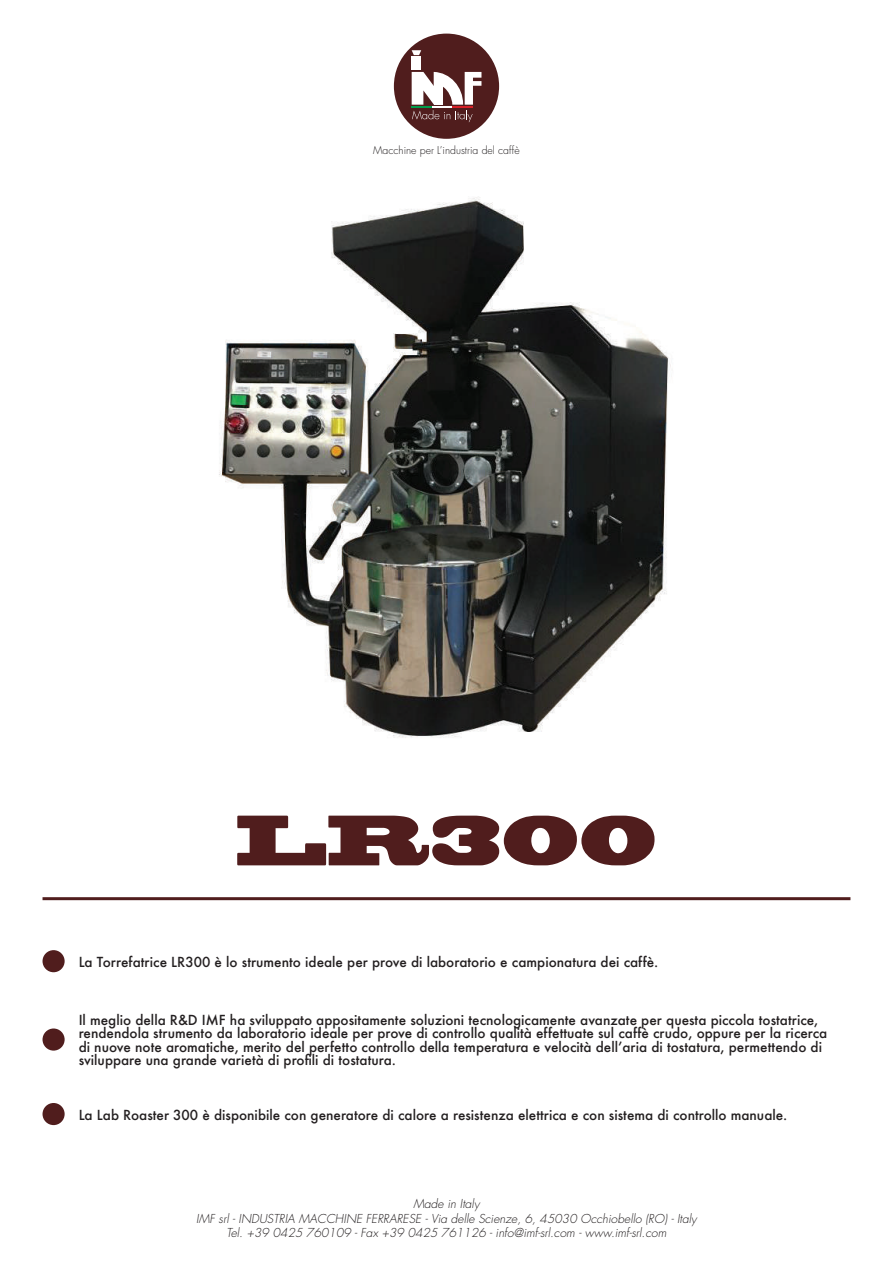
<style>
.page{position:relative;width:893px;height:1263px;background:#fff}
.page>*{position:absolute;margin:0;border:0;box-sizing:border-box;transform-origin:0 0}
.t1{font:66.3px "Blackoak";color:#501d1d;scale:.77 1}
.t2{font:500 13.5px/13.5px "Futura";color:#231f20}
.t3{font:italic 300 12px/14.4px "Futura Std";color:#231f20;text-align:center}
.t4{font:300 10.5px "Futura Std";color:#231f20}
</style>
<div class="page">
<div style="left:394px;top:34px;width:105px;height:105px;background:#501d1d;border-radius:50%"></div>
<div style="left:412px;top:57px;width:9px;height:13px;background:#fff"></div>
<svg style="left:412px;top:50px;width:9px;height:5px"></svg>
<svg style="left:411px;top:72px;width:70px;height:50px"></svg>
<hr style="left:43px;top:897px;width:807px;height:3px;background:#501d1d">
<div style="left:43px;top:950px;width:22px;height:22px;background:#501d1d;border-radius:50%"></div>
<div style="left:43px;top:1028px;width:22px;height:22px;background:#501d1d;border-radius:50%"></div>
<div style="left:43px;top:1103px;width:22px;height:22px;background:#501d1d;border-radius:50%"></div>
<img style="left:219px;top:197px;width:452px;height:541px">
<p class="t4" style="left:373px;top:143px;width:148px">Macchine per L’industria del caffè</p>
<h1 class="t1" style="left:236px;top:797px;width:548px">LR300</h1>
<p class="t2" style="left:79px;top:955px;width:581px">La Torrefatrice LR300 è lo strumento ideale per prove di laboratorio e campionatura dei caffè.</p>
<p class="t2" style="left:79px;top:1013px;width:750px">Il meglio della R&amp;D IMF ha sviluppato appositamente soluzioni tecnologicamente avanzate per questa piccola tostatrice, rendendola strumento da laboratorio ideale per prove di controllo qualità effettuate sul caffè crudo, oppure per la ricerca di nuove note aromatiche, merito del perfetto controllo della temperatura e velocità dell’aria di tostatura, permettendo di sviluppare una grande varietà di profili di tostatura.</p>
<p class="t2" style="left:79px;top:1108px;width:710px">La Lab Roaster 300 è disponibile con generatore di calore a resistenza elettrica e con sistema di controllo manuale.</p>
<p class="t3" style="left:196px;top:1197px;width:502px">Made in Italy<br>IMF srl - INDUSTRIA MACCHINE FERRARESE - Via delle Scienze, 6, 45030 Occhiobello (RO) - Italy<br>Tel. +39 0425 760109 - Fax +39 0425 761126 - info@imf-srl.com - www.imf-srl.com</p>
</div>
